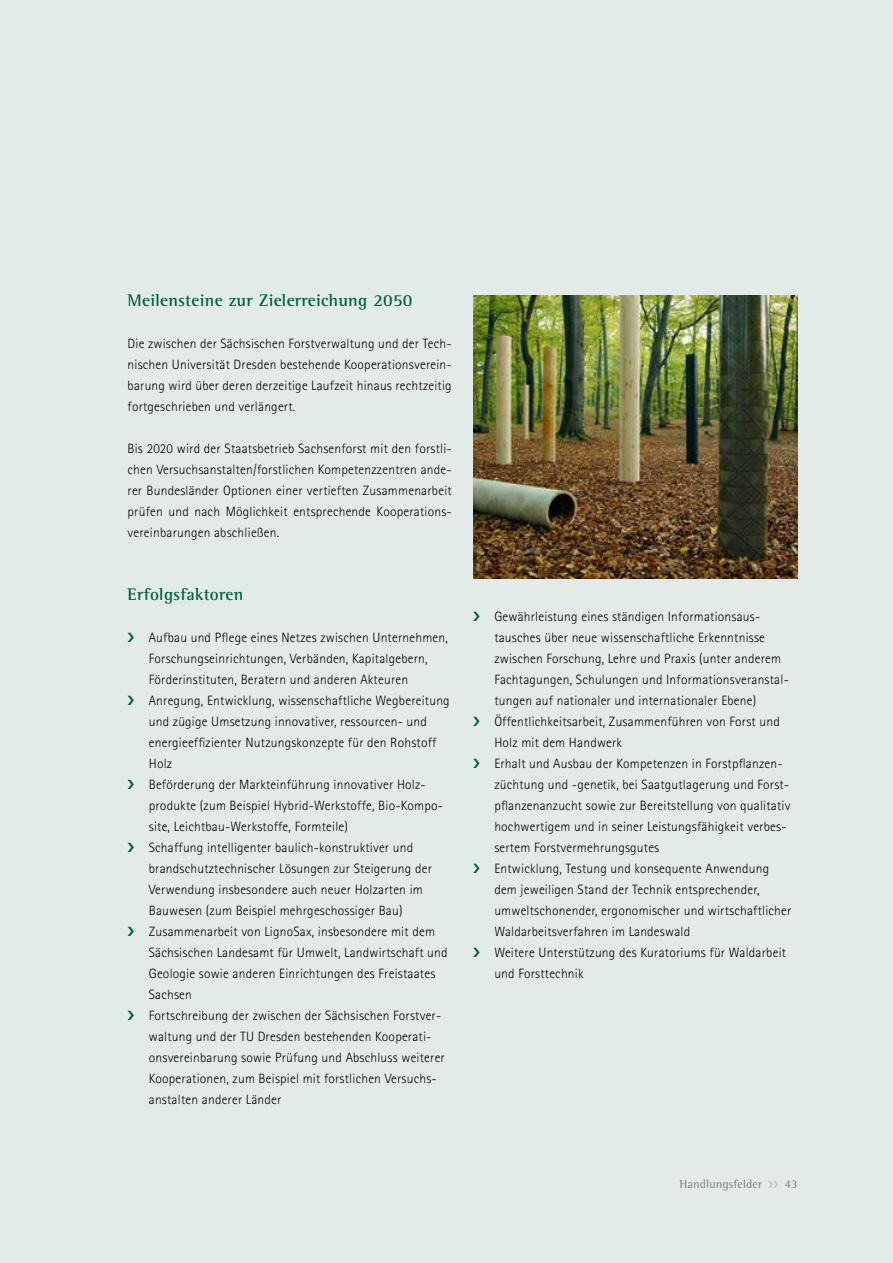
<style>
.page{position:relative;width:893px;height:1263px;background:#e3ebe8}
.page>*{position:absolute;margin:0;border:0;box-sizing:border-box;transform-origin:0 0}
.t1{font:700 17.25px "AT Rotis Semi Serif";letter-spacing:.015em;color:#005e45}
.t2{font:300 13.5px/21px "AT Rotis Sans Serif";letter-spacing:.015em;color:#000}
.t3{font:12px "AT Rotis Semi Serif";letter-spacing:.015em;color:#7b7b7a}
</style>
<div class="page">
<img style="left:473px;top:296px;width:324px;height:283px">
<h3 class="t1" style="left:128px;top:290px;width:286px">Meilensteine zur Zielerreichung 2050</h3>
<p class="t2" style="left:128px;top:333px;width:326px;text-align:justify">Die zwischen der Sächsischen Forstverwaltung und der Tech&shy;nischen Universität Dresden bestehende Kooperationsverein&shy;barung wird über deren derzeitige Laufzeit hinaus rechtzeitig fortgeschrieben und verlängert.</p>
<p class="t2" style="left:128px;top:438px;width:326px;text-align:justify">Bis 2020 wird der Staatsbetrieb Sachsenforst mit den forstli&shy;chen Versuchsanstalten/forstlichen Kompetenzzentren ande&shy;rer Bundesländer Optionen einer vertieften Zusammenarbeit prüfen und nach Möglichkeit entsprechende Kooperations&shy;vereinbarungen abschließen.</p>
<p class="t1" style="left:128px;top:584px;width:117px">Erfolgsfaktoren</p>
<p class="t2" style="left:149px;top:627px;width:301px">Aufbau und Pflege eines Netzes zwischen Unternehmen,<br>Forschungseinrichtungen, Verbänden, Kapitalgebern,<br>Förderinstituten, Beratern und anderen Akteuren</p>
<p class="t2" style="left:149px;top:690px;width:302px">Anregung, Entwicklung, wissenschaftliche Wegbereitung und zügige Umsetzung innovativer, ressourcen- und energieeffizienter Nutzungskonzepte für den Rohstoff Holz</p>
<p class="t2" style="left:149px;top:774px;width:294px">Beförderung der Markteinführung innovativer Holz&shy;produkte (zum Beispiel Hybrid-Werkstoffe, Bio-Kompo&shy;site, Leichtbau-Werkstoffe, Formteile)</p>
<p class="t2" style="left:149px;top:837px;width:285px">Schaffung intelligenter baulich-konstruktiver und brandschutztechnischer Lösungen zur Steigerung der Verwendung insbesondere auch neuer Holzarten im Bauwesen (zum Beispiel mehrgeschossiger Bau)</p>
<p class="t2" style="left:149px;top:921px;width:300px">Zusammenarbeit von LignoSax, insbesondere mit dem Sächsischen Landesamt für Umwelt, Landwirtschaft und Geologie sowie anderen Einrichtungen des Freistaates Sachsen</p>
<p class="t2" style="left:149px;top:1005px;width:298px">Fortschreibung der zwischen der Sächsischen Forstver&shy;waltung und der TU Dresden bestehenden Kooperati&shy;onsvereinbarung sowie Prüfung und Abschluss weiterer Kooperationen, zum Beispiel mit forstlichen Versuchs&shy;anstalten anderer Länder</p>
<p class="t2" style="left:494px;top:606px;width:296px">Gewährleistung eines ständigen Informationsaus&shy;tausches über neue wissenschaftliche Erkenntnisse zwischen Forschung, Lehre und Praxis (unter anderem Fachtagungen, Schulungen und Informationsveranstal&shy;tungen auf nationaler und internationaler Ebene)</p>
<p class="t2" style="left:494px;top:711px;width:287px">Öffentlichkeitsarbeit, Zusammenführen von Forst und<br>Holz mit dem Handwerk</p>
<p class="t2" style="left:494px;top:753px;width:298px">Erhalt und Ausbau der Kompetenzen in Forstpflanzen&shy;züchtung und -genetik, bei Saatgutlagerung und Forst&shy;pflanzenanzucht sowie zur Bereitstellung von qualitativ hochwertigem und in seiner Leistungsfähigkeit verbes&shy;sertem Forstvermehrungsgutes</p>
<p class="t2" style="left:494px;top:858px;width:299px">Entwicklung, Testung und konsequente Anwendung dem jeweiligen Stand der Technik entsprechender, umweltschonender, ergonomischer und wirtschaftlicher Waldarbeitsverfahren im Landeswald</p>
<p class="t2" style="left:494px;top:942px;width:293px">Weitere Unterstützung des Kuratoriums für Waldarbeit und Forsttechnik</p>
<p class="t3" style="left:679px;top:1177px;width:84px">Handlungsfelder</p>
<p class="t3" style="left:785px;top:1177px;width:14px">43</p>
</div>
